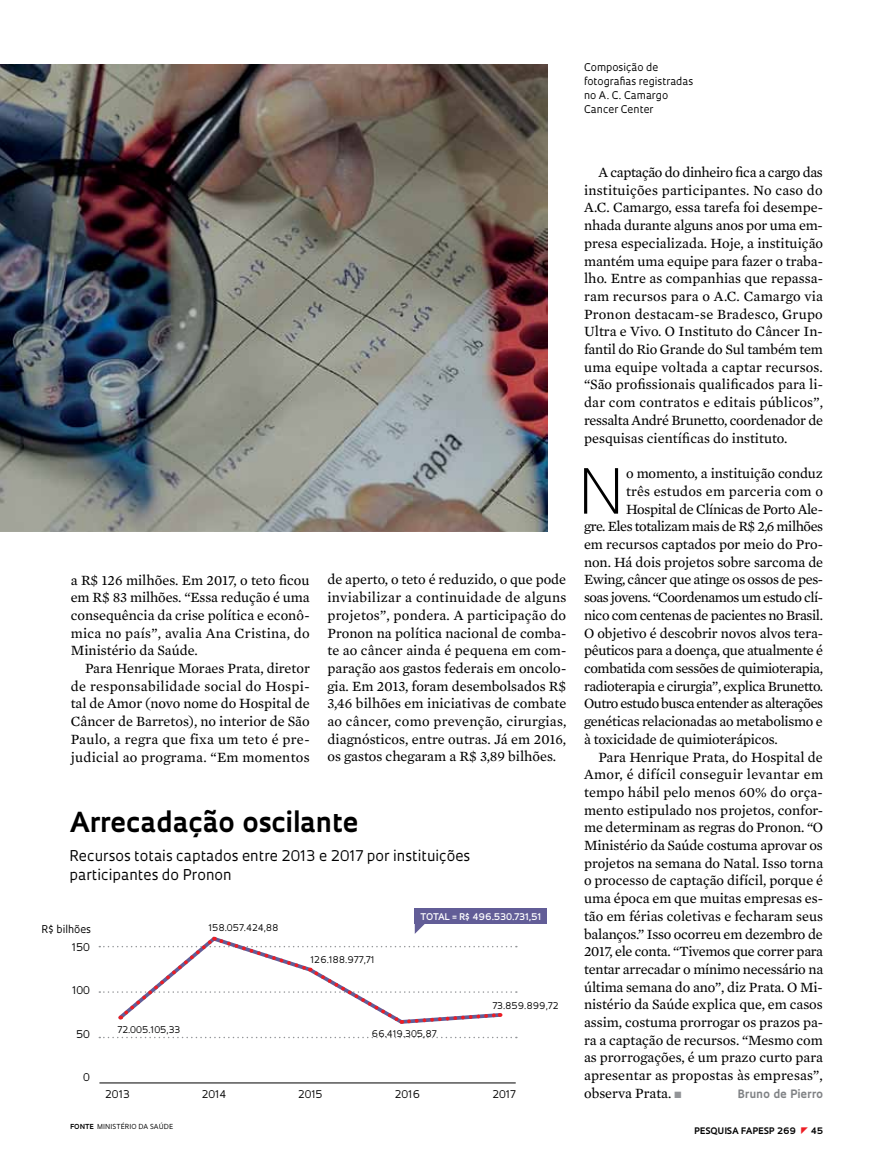
<style>
.page{position:relative;width:885px;height:1169px;background:#fff}
.page>*{position:absolute;margin:0;border:0;box-sizing:border-box;transform-origin:0 0}
.t1{font:300 60.45px "Oculum";color:#000}
.t2{font:700 26.85px "Oculum";color:#000}
.t3{font:14.4px/17.7px "Mercury Text G2";letter-spacing:-.01em;color:#000;text-align:justify}
.t4{font:14.4px "Mercury Text G2";letter-spacing:-.03em;color:#000}
.t5{font:14.4px "Mercury Text G2";letter-spacing:.01em;color:#000}
.t6{font:14.4px/18.3px "Oculum";color:#000}
.t7{font:14.4px "Mercury Text G2";letter-spacing:-.035em;color:#000}
.t8{font:14.4px "Mercury Text G2";letter-spacing:.02em;color:#000}
.t9{font:700 11.25px "Oculum";letter-spacing:.01em;color:#808285}
.t10{font:10.35px/14.1px "Oculum";color:#000}
.t11{font:9px "Oculum";color:#000}
.t12{font:600 9px "Oculum";color:#fff}
.t13{font:700 8.7px "Oculum";letter-spacing:.015em;color:#000}
.t14{font:6.75px "Oculum";letter-spacing:.015em;color:#000}
.s1{font-weight:700}
.s2{color:#939598}
</style>
<div class="page">
<hr style="left:99px;top:1082px;width:417px;height:1px;background:#000">
<svg style="left:99px;top:1036px;width:418px;height:2px"></svg>
<div style="left:415px;top:908px;width:132px;height:16px;background:#625d97"></div>
<svg style="left:99px;top:923px;width:418px;height:101px"></svg>
<img style="left:0;top:64px;width:547px;height:467px">
<p class="t10" style="left:584px;top:60px;width:111px">Composição de fotografias registradas no A. C. Camargo<br>Cancer Center</p>
<p class="t3" style="left:71px;top:570px;width:241px">a R$ 126 milhões. Em 2017, o teto ficou em R$ 83 milhões. “Essa redução é uma consequência da crise política e econô&shy;mica no país”, avalia Ana Cristina, do Ministério da Saúde.</p>
<p class="t3" style="left:71px;top:658px;width:241px;text-indent:14px">Para Henrique Moraes Prata, diretor de responsabilidade social do Hospi&shy;tal de Amor (novo nome do Hospital de Câncer de Barretos), no interior de São Paulo, a regra que fixa um teto é pre&shy;judicial ao programa. “Em momentos</p>
<p class="t3" style="left:327px;top:570px;width:241px">de aperto, o teto é reduzido, o que pode inviabilizar a continuidade de alguns projetos”, pondera. A participação do Pronon na política nacional de comba&shy;te ao câncer ainda é pequena em com&shy;paração aos gastos federais em oncolo&shy;gia. Em 2013, foram desembolsados R$ 3,46 bilhões em iniciativas de combate ao câncer, como prevenção, cirurgias, diagnósticos, entre outras. Já em 2016, os gastos chegaram a R$ 3,89 bilhões.</p>
<h2 class="t2" style="left:70px;top:804px;width:290px">Arrecadação oscilante</h2>
<p class="t6" style="left:70px;top:846px;width:402px">Recursos totais captados entre 2013 e 2017 por instituições participantes do Pronon</p>
<p class="t10" style="left:41px;top:922px;width:51px">R$ bilhões</p>
<p class="t10" style="left:72px;top:939px;width:20px">150</p>
<p class="t10" style="left:72px;top:983px;width:19px">100</p>
<p class="t10" style="left:76px;top:1026px;width:16px">50</p>
<p class="t10" style="left:83px;top:1070px;width:8px">0</p>
<p class="t11" style="left:208px;top:921px;width:72px">158.057.424,88</p>
<p class="t11" style="left:117px;top:1023px;width:64px">72.005.105,33</p>
<p class="t11" style="left:311px;top:954px;width:66px">126.188.977,71</p>
<p class="t12" style="left:421px;top:910px;width:122px">TOTAL = R$ 496.530.731,51</p>
<p class="t11" style="left:492px;top:999px;width:68px">73.859.899,72</p>
<p class="t11" style="left:371px;top:1028px;width:67px">66.419.305,87</p>
<p class="t10" style="left:105px;top:1087px;width:26px">2013</p>
<p class="t10" style="left:202px;top:1087px;width:26px">2014</p>
<p class="t10" style="left:298px;top:1087px;width:26px">2015</p>
<p class="t10" style="left:395px;top:1087px;width:27px">2016</p>
<p class="t10" style="left:492px;top:1087px;width:25px">2017</p>
<p class="t14" style="left:70px;top:1122px;width:104px"><span class="s1">Fonte</span> M inistério da Saúde</p>
<p class="t3" style="left:584px;top:163px;width:241px;text-indent:14px">A captação do dinheiro fica a cargo das instituições participantes. No caso do A.C. Camargo, essa tarefa foi desempe&shy;nhada durante alguns anos por uma em&shy;presa especializada. Hoje, a instituição mantém uma equipe para fazer o traba&shy;lho. Entre as companhias que repassa&shy;ram recursos para o A.C. Camargo via Pronon destacam-se Bradesco, Grupo Ultra e Vivo. O Instituto do Câncer In&shy;fantil do Rio Grande do Sul também tem uma equipe voltada a captar recursos. “São profissionais qualificados para li&shy;dar com contratos e editais públicos”, ressalta André Brunetto, coordenador de pesquisas científicas do instituto.</p>
<h1 class="t1" style="left:578px;top:450px;width:48px">N</h1>
<p class="t3" style="left:626px;top:464px;width:198px">o momento, a instituição conduz</p>
<p class="t5" style="left:626px;top:481px;width:198px">três estudos em parceria com o</p>
<p class="t3" style="left:626px;top:499px;width:198px">Hospital de Clínicas de Porto Ale-</p>
<p class="t4" style="left:584px;top:516px;width:241px">gre. Eles totalizam mais de R$ 2,6 milhões</p>
<p class="t3" style="left:584px;top:534px;width:240px">em recursos captados por meio do Pro-</p>
<p class="t3" style="left:584px;top:552px;width:241px">non. Há dois projetos sobre sarcoma de</p>
<p class="t3" style="left:584px;top:570px;width:241px">Ewing, câncer que atinge os ossos de pes-</p>
<p class="t7" style="left:584px;top:587px;width:240px">soas jovens. “Coordenamos um estudo clí-</p>
<p class="t3" style="left:584px;top:605px;width:240px">nico com centenas de pacientes no Brasil.</p>
<p class="t3" style="left:584px;top:623px;width:240px">O objetivo é descobrir novos alvos tera-</p>
<p class="t3" style="left:584px;top:641px;width:241px">pêuticos para a doença, que atualmente é</p>
<p class="t4" style="left:584px;top:658px;width:240px">combatida com sessões de quimioterapia,</p>
<p class="t4" style="left:584px;top:675px;width:240px">radioterapia e cirurgia”, explica Brunetto.</p>
<p class="t7" style="left:584px;top:693px;width:240px">Outro estudo busca entender as alterações</p>
<p class="t3" style="left:584px;top:711px;width:240px">genéticas relacionadas ao metabolismo e</p>
<p class="t3" style="left:584px;top:729px;width:195px">à toxicidade de quimioterápicos.</p>
<p class="t3" style="left:598px;top:747px;width:226px">Para Henrique Prata, do Hospital de</p>
<p class="t8" style="left:584px;top:764px;width:241px">Amor, é difícil conseguir levantar em</p>
<p class="t5" style="left:584px;top:781px;width:240px">tempo hábil pelo menos 60% do orça-</p>
<p class="t3" style="left:584px;top:800px;width:240px">mento estipulado nos projetos, confor-</p>
<p class="t3" style="left:584px;top:818px;width:241px">me determinam as regras do Pronon. “O</p>
<p class="t3" style="left:584px;top:835px;width:240px">Ministério da Saúde costuma aprovar os</p>
<p class="t3" style="left:584px;top:853px;width:241px">projetos na semana do Natal. Isso torna</p>
<p class="t3" style="left:584px;top:871px;width:241px">o processo de captação difícil, porque é</p>
<p class="t3" style="left:584px;top:888px;width:240px">uma época em que muitas empresas es-</p>
<p class="t3" style="left:584px;top:906px;width:240px">tão em férias coletivas e fecharam seus</p>
<p class="t3" style="left:584px;top:924px;width:240px">balanços.” Isso ocorreu em dezembro de</p>
<p class="t3" style="left:584px;top:941px;width:241px">2017, ele conta. “Tivemos que correr para</p>
<p class="t3" style="left:584px;top:959px;width:241px">tentar arrecadar o mínimo necessário na</p>
<p class="t3" style="left:584px;top:977px;width:240px">última semana do ano”, diz Prata. O Mi-</p>
<p class="t3" style="left:584px;top:995px;width:240px">nistério da Saúde explica que, em casos</p>
<p class="t3" style="left:584px;top:1012px;width:241px">assim, costuma prorrogar os prazos pa-</p>
<p class="t3" style="left:584px;top:1030px;width:240px">ra a captação de recursos. “Mesmo com</p>
<p class="t3" style="left:584px;top:1048px;width:240px">as prorrogações, é um prazo curto para</p>
<p class="t5" style="left:584px;top:1065px;width:240px">apresentar as propostas às empresas”,</p>
<p class="t3" style="left:584px;top:1083px;width:99px">observa Prata. <span class="s2">■</span></p>
<p class="t9" style="left:738px;top:1086px;width:87px">Bruno de Pierro</p>
<p class="t13" style="left:694px;top:1124px;width:103px">pESQUISA FAPESP 269</p>
<p class="t13" style="left:811px;top:1124px;width:14px">45</p>
</div>
